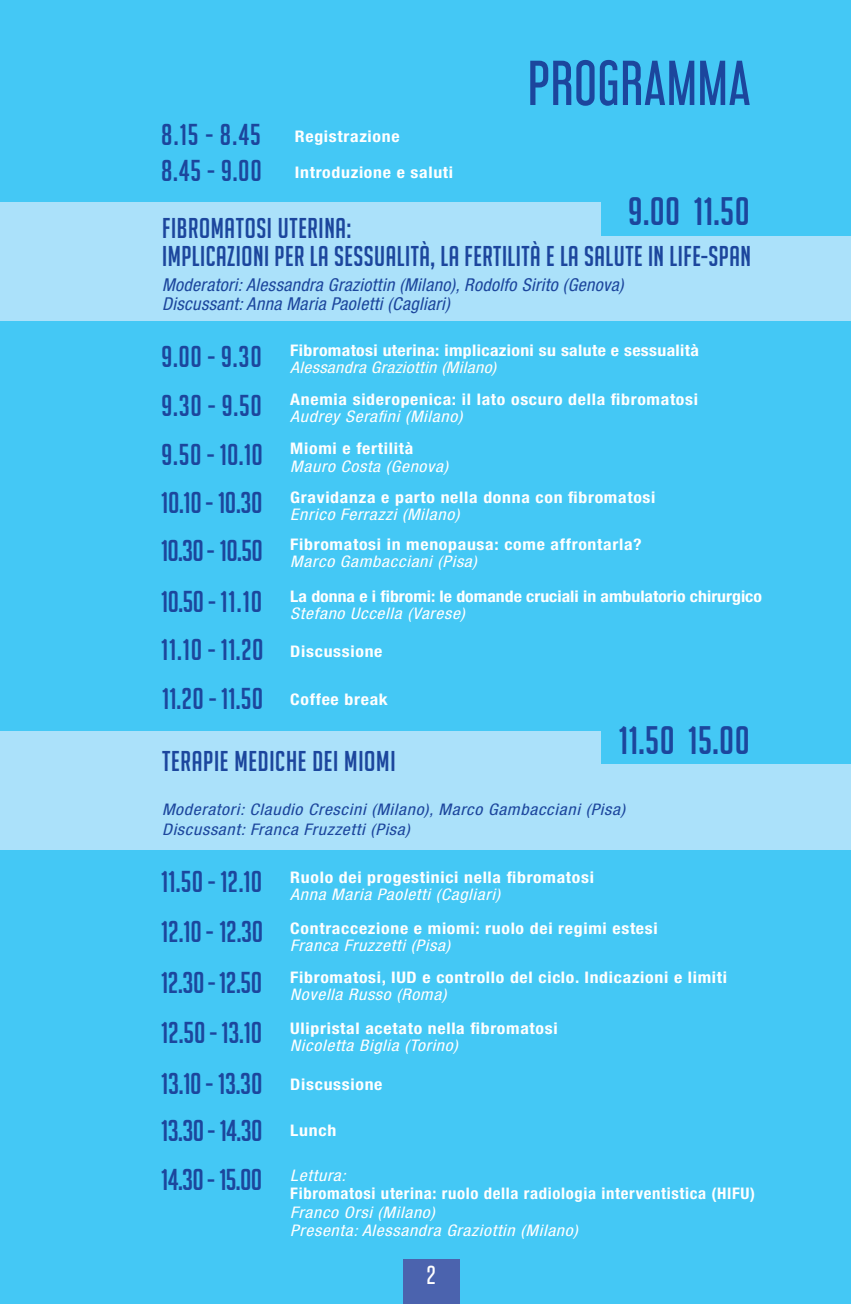
<style>
.page{position:relative;width:851px;height:1304px;background:#fff}
.page>*{position:absolute;margin:0;border:0;box-sizing:border-box;transform-origin:0 0}
.t1{font:56.6px "Libel Suit Rg";letter-spacing:.01em;color:#1c469d}
.t2{font:38.8px "Big Noodle Titling";letter-spacing:.01em;color:#1c469d}
.t3{font:29.4px/50.6px "Big Noodle Titling";letter-spacing:-.01em;color:#1c469d}
.t4{font:29.4px/48.6px "Big Noodle Titling";letter-spacing:.01em;color:#1c469d}
.t5{font:28px/28px "Big Noodle Titling";letter-spacing:.02em;color:#1c469d}
.t6{font:500 26px "Tungsten";color:#fff}
.t7{font:italic condensed 17.8px/19.6px "Helvetica Neue LT Std";letter-spacing:.02em;color:#1c469d}
.t8{font:700 condensed 16px/17px "Helvetica Neue LT Std";letter-spacing:.04em;color:#fff;scale:1.11 1}
.t9{font:italic condensed 16px/18.6px "Helvetica Neue LT Std";letter-spacing:.04em;color:#fff;scale:1.11 1}
.t10{font:italic condensed 16px/19.6px "Helvetica Neue LT Std";letter-spacing:.04em;color:#1c469d;scale:1.11 1}
.t11{font:700 condensed 16px/17px "Helvetica Neue LT Std";letter-spacing:.02em;color:#fff;scale:1.11 1}
.t12{font:700 condensed 16px "Helvetica Neue LT Std";letter-spacing:.04em;color:#fff;scale:1.04 1}
.t13{font:700 condensed 16px "Helvetica Neue LT Std";color:#fff;scale:1.11 1}
.s1{font-family:"Big Noodle Titling";font-weight:400;font-stretch:normal;font-size:29.4px;color:#1c469d}
.s2{font-weight:400;font-style:italic;color:#fffef9}
.s3{font-family:"Helvetica Neue LT Std";font-weight:700;font-stretch:condensed;font-size:16px;color:#fff}
.s4{font-weight:400;font-style:italic}
</style>
<div class="page">
<div style="left:0;top:0;width:850px;height:1304px;background:#44c8f5"></div>
<div style="left:0;top:202px;width:850px;height:119px;background:#abe1fa"></div>
<div style="left:0;top:732px;width:850px;height:118px;background:#abe1fa"></div>
<div style="left:602px;top:176px;width:248px;height:60px;background:#44c8f5"></div>
<div style="left:602px;top:703px;width:248px;height:60px;background:#44c8f5"></div>
<div style="left:403px;top:1259px;width:56px;height:45px;background:#4b63ae"></div>
<p class="t8" style="left:161px;top:128px;width:216px"><span class="s1">8.15 - 8.45</span> Registrazione</p>
<p class="t8" style="left:161px;top:163px;width:264px"><span class="s1">8.45 - 9.00</span> Introduzione e saluti</p>
<h1 class="t1" style="left:527px;top:37px;width:224px">PROGRAMMA</h1>
<h2 class="t2" style="left:628px;top:190px;width:123px">9.00 11.50</h2>
<h3 class="t5" style="left:162px;top:214px;width:590px">FIBROMATOSI UTERINA:<br>IMPLICAZIONI PER LA SESSUALITÀ, LA FERTILITÀ E LA SALUTE IN LIFE-SPAN</h3>
<p class="t7" style="left:162px;top:275px;width:463px">Moderatori: Alessandra Graziottin (Milano), Rodolfo Sirito (Genova)<br>Discussant: Anna Maria Paoletti (Cagliari)</p>
<p class="t11" style="left:290px;top:341px;width:369px;text-indent:-129px"><span class="s1">9.00 - 9.30</span> Fibromatosi uterina: implicazioni su salute e sessualità<br><span class="s2">Alessandra Graziottin (Milano)</span></p>
<p class="t8" style="left:290px;top:391px;width:369px">Anemia sideropenica: il lato oscuro della fibromatosi</p>
<p class="t9" style="left:290px;top:407px;width:156px">Audrey Serafini (Milano)</p>
<h3 class="t3" style="left:161px;top:380px;width:102px">9.30 - 9.50</h3>
<h3 class="t3" style="left:161px;top:430px;width:103px">9.50 - 10.10</h3>
<p class="t8" style="left:290px;top:440px;width:112px">Miomi e fertilità</p>
<p class="t9" style="left:290px;top:457px;width:143px">Mauro Costa (Genova)</p>
<h3 class="t3" style="left:161px;top:477px;width:103px">10.10 - 10.30</h3>
<p class="t8" style="left:290px;top:488px;width:330px">Gravidanza e parto nella donna con fibromatosi</p>
<p class="t9" style="left:290px;top:505px;width:154px">Enrico Ferrazzi (Milano)</p>
<h3 class="t3" style="left:161px;top:526px;width:103px">10.30 - 10.50</h3>
<p class="t8" style="left:290px;top:535px;width:318px">Fibromatosi in menopausa: come affrontarla?</p>
<p class="t9" style="left:290px;top:552px;width:169px">Marco Gambacciani (Pisa)</p>
<h3 class="t4" style="left:161px;top:577px;width:228px">10.50 - 11.10<br>11.10 - 11.20 <span class="s3">Discussione<br></span>11.20 - 11.50 <span class="s3">Coffee break</span></h3>
<p class="t13" style="left:290px;top:587px;width:426px">La donna e i fibromi: le domande cruciali in ambulatorio chirurgico</p>
<p class="t9" style="left:290px;top:605px;width:159px">Stefano Uccella (Varese)</p>
<h2 class="t2" style="left:618px;top:719px;width:132px">11.50 15.00</h2>
<h3 class="t5" style="left:162px;top:747px;width:235px">TERAPIE MEDICHE DEI MIOMI</h3>
<p class="t10" style="left:162px;top:800px;width:418px">Moderatori: Claudio Crescini (Milano), Marco Gambacciani (Pisa)<br>Discussant: Franca Fruzzetti (Pisa)</p>
<p class="t8" style="left:290px;top:868px;width:275px;text-indent:-129px"><span class="s1">11.50 - 12.10</span> Ruolo dei progestinici nella fibromatosi<br><span class="s4">Anna Maria Paoletti (Cagliari)</span></p>
<p class="t8" style="left:290px;top:920px;width:332px">Contraccezione e miomi: ruolo dei regimi estesi</p>
<p class="t9" style="left:290px;top:937px;width:145px">Franca Fruzzetti (Pisa)</p>
<h3 class="t3" style="left:161px;top:906px;width:103px">12.10 - 12.30</h3>
<h3 class="t3" style="left:161px;top:957px;width:102px">12.30 - 12.50</h3>
<p class="t8" style="left:290px;top:969px;width:395px">Fibromatosi, IUD e controllo del ciclo. Indicazioni e limiti</p>
<p class="t9" style="left:290px;top:986px;width:142px">Novella Russo (Roma)</p>
<h3 class="t3" style="left:161px;top:1007px;width:223px">12.50 - 13.10<br>13.10 - 13.30 <span class="s3">Discussione</span></h3>
<p class="t8" style="left:290px;top:1122px;width:43px">Lunch</p>
<p class="t8" style="left:290px;top:1020px;width:242px">Ulipristal acetato nella fibromatosi</p>
<p class="t9" style="left:290px;top:1037px;width:152px">Nicoletta Biglia (Torino)</p>
<h3 class="t3" style="left:161px;top:1105px;width:103px">13.30 - 14.30</h3>
<h3 class="t3" style="left:161px;top:1155px;width:103px">14.30 - 15.00</h3>
<p class="t9" style="left:290px;top:1166px;width:51px">Lettura:</p>
<p class="t12" style="left:290px;top:1184px;width:448px">Fibromatosi uterina: ruolo della radiologia interventistica (HIFU)</p>
<p class="t9" style="left:290px;top:1203px;width:260px">Franco Orsi (Milano)<br>Presenta: Alessandra Graziottin (Milano)</p>
<h3 class="t6" style="left:426px;top:1262px;width:10px">2</h3>
</div>
